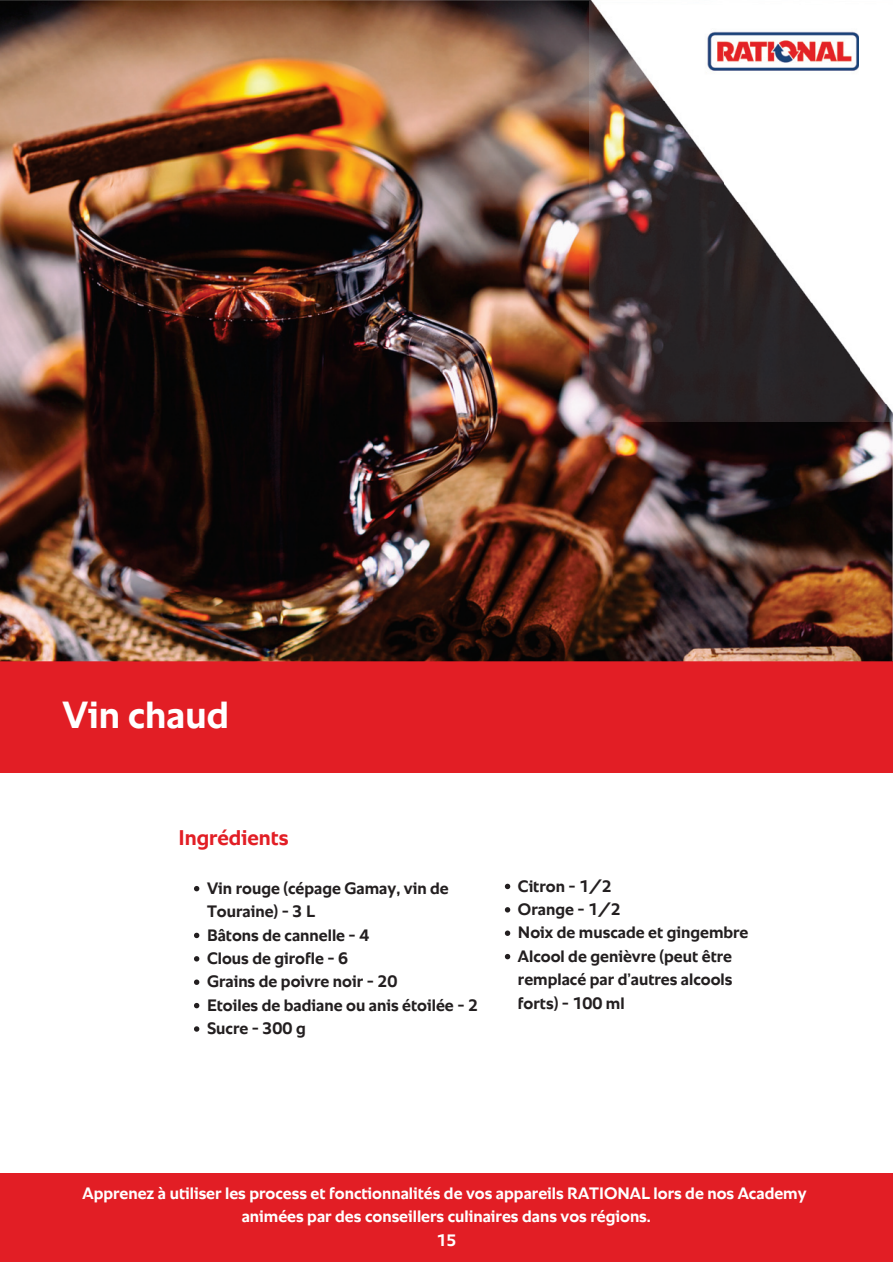
<style>
.page{position:relative;width:893px;height:1263px;background:#fff}
.page>*{position:absolute;margin:0;border:0;box-sizing:border-box;transform-origin:0 0}
.t1{font:700 38.4px "RATIONAL Sans TT";color:#fff}
.t2{font:700 21.6px "RATIONAL Sans TT";color:#e21e25}
.t3{font:700 16.8px/23.4px "RATIONAL Sans TT";color:#231f20}
.t4{font:700 16.8px/23.4px "RATIONAL Sans TT";color:#fff;text-align:center}
</style>
<div class="page">
<div style="left:0;top:661px;width:893px;height:112px;background:#e21e25"></div>
<img style="left:0;top:0;width:893px;height:661px">
<img style="left:590px;top:0;width:303px;height:422px">
<svg style="left:194px;top:886px;width:5px;height:5px"></svg>
<svg style="left:194px;top:933px;width:5px;height:5px"></svg>
<svg style="left:194px;top:956px;width:5px;height:6px"></svg>
<svg style="left:194px;top:980px;width:5px;height:5px"></svg>
<svg style="left:194px;top:1003px;width:5px;height:5px"></svg>
<svg style="left:194px;top:1026px;width:5px;height:6px"></svg>
<div style="left:0;top:1173px;width:893px;height:89px;background:#e21e25"></div>
<svg style="left:505px;top:884px;width:5px;height:5px"></svg>
<svg style="left:505px;top:907px;width:5px;height:6px"></svg>
<svg style="left:505px;top:931px;width:5px;height:5px"></svg>
<svg style="left:505px;top:954px;width:5px;height:5px"></svg>
<h1 class="t1" style="left:63px;top:692px;width:168px">Vin chaud</h1>
<p class="t2" style="left:178px;top:825px;width:112px">Ingrédients</p>
<p class="t3" style="left:207px;top:877px;width:272px">Vin rouge (cépage Gamay, vin de<br>Touraine) - 3 L<br>Bâtons de cannelle - 4<br>Clous de girofle - 6<br>Grains de poivre noir - 20<br>Etoiles de badiane ou anis étoilée - 2<br>Sucre - 300 g</p>
<p class="t3" style="left:518px;top:875px;width:232px">Citron - 1/2<br>Orange - 1/2<br>Noix de muscade et gingembre<br>Alcool de genièvre (peut être remplacé par d’autres alcools forts) - 100 ml</p>
<p class="t4" style="left:83px;top:1182px;width:725px">Apprenez à utiliser les process et fonctionnalités de vos appareils RATIONAL lors de nos Academy animées par des conseillers culinaires dans vos régions.<br>15</p>
</div>
